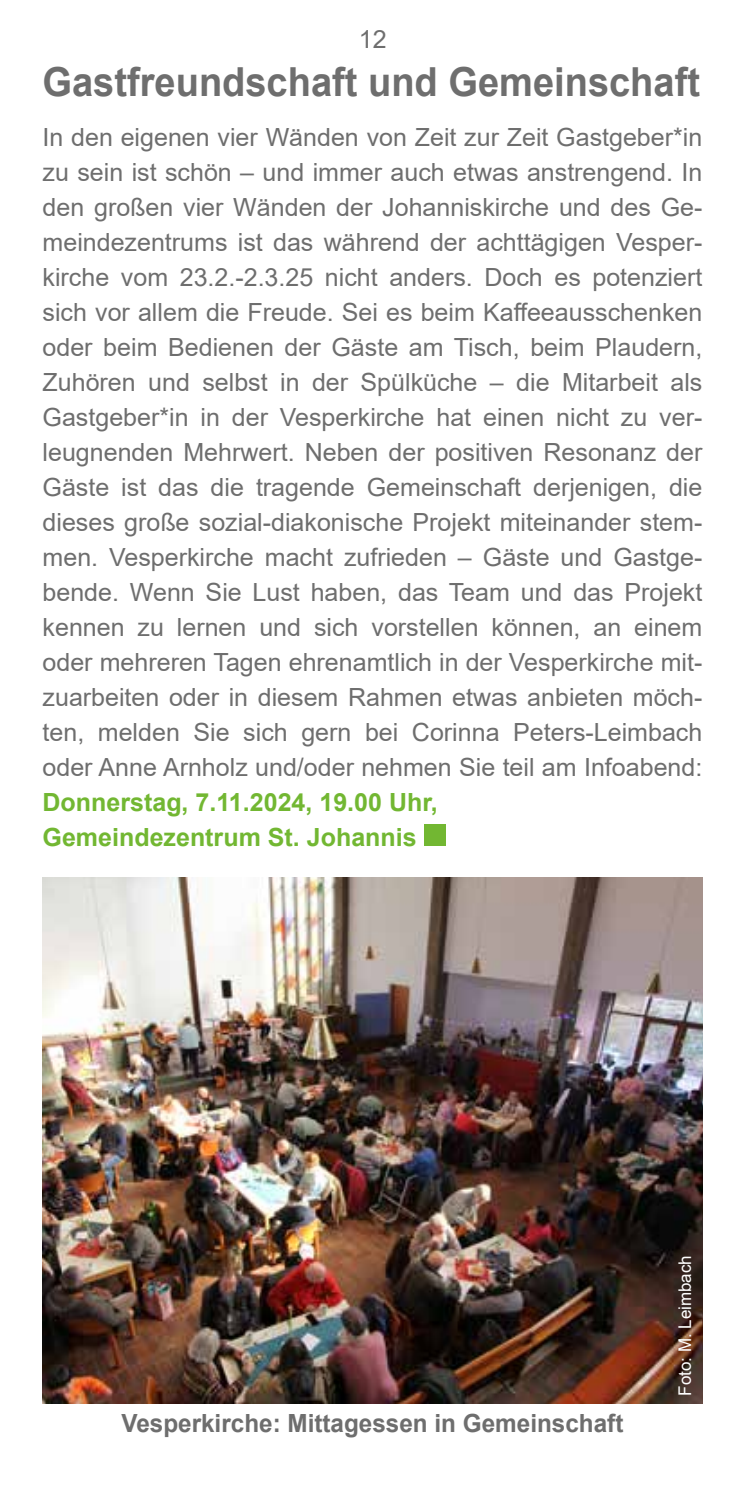
<style>
.page{position:relative;width:745px;height:1489px;background:#fff}
.page>*{position:absolute;margin:0;border:0;box-sizing:border-box;transform-origin:0 0}
.t1{font:700 40px "Arial";color:#6e6e6e;scale:.95 1}
.t2{font:25px/35px "Arial";color:#6e6e6e;text-align:justify}
.t3{font:700 25px/35px "Arial";color:#72b732}
.t4{font:700 25px "Arial";color:#6e6e6e}
.t5{font:17.5px "Arial";color:#fff}
</style>
<div class="page">
<div style="left:423px;top:824px;width:22px;height:22px;background:#72b732"></div>
<img style="left:43px;top:877px;width:659px;height:525px">
<p class="t2" style="left:359px;top:22px;width:29px">12</p>
<h1 class="t1" style="left:43px;top:54px;width:693px">Gastfreundschaft und Gemeinschaft</h1>
<p class="t2" style="left:43px;top:119px;width:661px">In den eigenen vier Wänden von Zeit zur Zeit Gastgeber*in zu sein ist schön – und immer auch etwas anstrengend. In den großen vier Wänden der Johanniskirche und des Ge&shy;meindezentrums ist das während der achttägigen Vesper&shy;kirche vom 23.2.-2.3.25 nicht anders. Doch es potenziert sich vor allem die Freude. Sei es beim Kaffeeausschenken oder beim Bedienen der Gäste am Tisch, beim Plaudern, Zuhören und selbst in der Spülküche – die Mitarbeit als Gastgeber*in in der Vesperkirche hat einen nicht zu ver&shy;leugnenden Mehrwert. Neben der positiven Resonanz der Gäste ist das die tragende Gemeinschaft derjenigen, die dieses große sozial-diakonische Projekt miteinander stem&shy;men. Vesperkirche macht zufrieden – Gäste und Gastge&shy;bende. Wenn Sie Lust haben, das Team und das Projekt kennen zu lernen und sich vorstellen können, an einem oder mehreren Tagen ehrenamtlich in der Vesperkirche mit&shy;zuarbeiten oder in diesem Rahmen etwas anbieten möch&shy;ten, melden Sie sich gern bei Corinna Peters-Leimbach oder Anne Arnholz und/oder nehmen Sie teil am Infoabend:</p>
<p class="t3" style="left:43px;top:785px;width:396px">Donnerstag, 7.11.2024, 19.00 Uhr,<br>Gemeindezentrum St. Johannis</p>
<p class="t4" style="left:121px;top:1405px;width:503px">Vesperkirche: Mittagessen in Gemeinschaft</p>
<p class="t5" style="left:672px;top:1395px;width:142px;rotate:-90deg">Foto: M. Leimbach</p>
</div>
